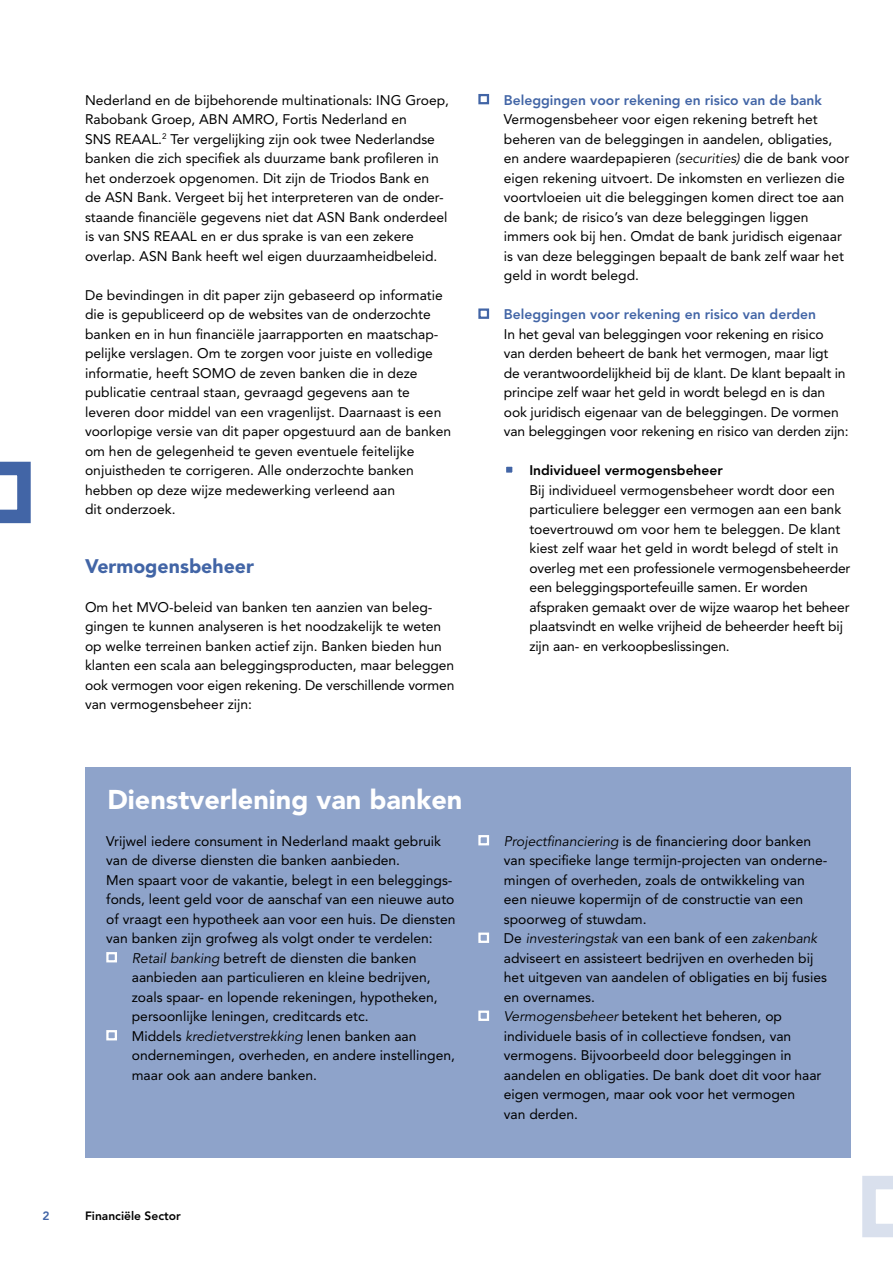
<style>
.page{position:relative;width:893px;height:1263px;background:#fff}
.page>*{position:absolute;margin:0;border:0;box-sizing:border-box;transform-origin:0 0}
.t1{font:900 27px "Avenir";color:#fff}
.t2{font:900 19.5px "Avenir";color:#4265a6}
.t3{font:13.8px/19.5px "Avenir";color:#000}
.t4{font:800 13.8px "Avenir";color:#4265a6}
.t5{font:800 13.8px "Avenir";color:#000}
.t6{font:800 12px "Avenir";color:#000}
.t7{font:800 12px "Avenir";color:#4265a6}
.s1{font-style:italic}
</style>
<div class="page">
<svg style="left:0;top:462px;width:31px;height:61px"></svg>
<svg style="left:862px;top:1176px;width:31px;height:61px"></svg>
<div style="left:478px;top:94px;width:11px;height:10px;border:2px solid #4265a6"></div>
<div style="left:478px;top:308px;width:11px;height:11px;border:2px solid #4265a6"></div>
<div style="left:504px;top:464px;width:11px;height:11px;background:#4265a6;border:2px solid #fff"></div>
<div style="left:85px;top:768px;width:765px;height:390px;background:#8ea3ca"></div>
<div style="left:106px;top:952px;width:11px;height:10px;border:2px solid #fff"></div>
<div style="left:106px;top:1030px;width:11px;height:10px;border:2px solid #fff"></div>
<div style="left:478px;top:835px;width:11px;height:10px;border:2px solid #fff"></div>
<div style="left:478px;top:932px;width:11px;height:11px;border:2px solid #fff"></div>
<div style="left:478px;top:1010px;width:11px;height:11px;border:2px solid #fff"></div>
<p class="t3" style="left:85px;top:90px;width:365px">Nederland en de bijbehorende multinationals: ING Groep, Rabobank Groep, ABN AMRO, Fortis Nederland en<br>SNS REAAL.<sup>2</sup> Ter vergelijking zijn ook twee Nederlandse banken die zich specifiek als duurzame bank profileren in het onderzoek opgenomen. Dit zijn de Triodos Bank en<br>de ASN Bank. Vergeet bij het interpreteren van de onder&shy;staande financiële gegevens niet dat ASN Bank onderdeel is van SNS REAAL en er dus sprake is van een zekere overlap. ASN Bank heeft wel eigen duurzaamheidbeleid.</p>
<p class="t3" style="left:85px;top:285px;width:368px">De bevindingen in dit paper zijn gebaseerd op informatie die is gepubliceerd op de websites van de onderzochte banken en in hun financiële jaarrapporten en maatschap&shy;pelijke verslagen. Om te zorgen voor juiste en volledige informatie, heeft SOMO de zeven banken die in deze publicatie centraal staan, gevraagd gegevens aan te leveren door middel van een vragenlijst. Daarnaast is een voorlopige versie van dit paper opgestuurd aan de banken om hen de gelegenheid te geven eventuele feitelijke onjuistheden te corrigeren. Alle onderzochte banken hebben op deze wijze medewerking verleend aan<br>dit onderzoek.</p>
<h2 class="t2" style="left:85px;top:554px;width:170px">Vermogensbeheer</h2>
<p class="t3" style="left:85px;top:597px;width:371px">Om het MVO-beleid van banken ten aanzien van beleg&shy;gingen te kunnen analyseren is het noodzakelijk te weten op welke terreinen banken actief zijn. Banken bieden hun klanten een scala aan beleggingsproducten, maar beleggen ook vermogen voor eigen rekening. De verschillende vormen van vermogensbeheer zijn:</p>
<h1 class="t1" style="left:107px;top:783px;width:357px">Dienstverlening van banken</h1>
<p class="t3" style="left:106px;top:831px;width:336px">Vrijwel iedere consument in Nederland maakt gebruik</p>
<p class="t3" style="left:106px;top:851px;width:295px">van de diverse diensten die banken aanbieden.</p>
<p class="t3" style="left:106px;top:870px;width:348px">Men spaart voor de vakantie, belegt in een beleggings-</p>
<p class="t3" style="left:106px;top:890px;width:350px">fonds, leent geld voor de aanschaf van een nieuwe auto</p>
<p class="t3" style="left:106px;top:909px;width:351px">of vraagt een hypotheek aan voor een huis. De diensten</p>
<p class="t3" style="left:106px;top:929px;width:328px">van banken zijn grofweg als volgt onder te verdelen:</p>
<p class="t3" style="left:132px;top:948px;width:286px"><span class="s1">Retail banking</span> betreft de diensten die banken</p>
<p class="t3" style="left:132px;top:968px;width:300px">aanbieden aan particulieren en kleine bedrijven,</p>
<p class="t3" style="left:132px;top:987px;width:307px">zoals spaar- en lopende rekeningen, hypotheken,</p>
<p class="t3" style="left:132px;top:1007px;width:238px">persoonlijke leningen, creditcards etc.</p>
<p class="t3" style="left:132px;top:1026px;width:286px">Middels <span class="s1">kredietverstrekking</span> lenen banken aan</p>
<p class="t3" style="left:132px;top:1046px;width:325px">ondernemingen, overheden, en andere instellingen,</p>
<p class="t3" style="left:132px;top:1065px;width:187px">maar ook aan andere banken.</p>
<p class="t7" style="left:43px;top:1209px;width:9px">2</p>
<p class="t6" style="left:85px;top:1209px;width:97px">Financiële Sector</p>
<p class="t4" style="left:504px;top:92px;width:320px">Beleggingen voor rekening en risico van de bank</p>
<p class="t3" style="left:504px;top:110px;width:347px">Vermogensbeheer voor eigen rekening betreft het beheren van de beleggingen in aandelen, obligaties, en andere waardepapieren <span class="s1">(securities)</span> die de bank voor eigen rekening uitvoert. De inkomsten en verliezen die voortvloeien uit die beleggingen komen direct toe aan de bank; de risico’s van deze beleggingen liggen immers ook bij hen. Omdat de bank juridisch eigenaar is van deze beleggingen bepaalt de bank zelf waar het geld in wordt belegd.</p>
<p class="t4" style="left:504px;top:306px;width:314px">Beleggingen voor rekening en risico van derden</p>
<p class="t3" style="left:504px;top:324px;width:346px">In het geval van beleggingen voor rekening en risico<br>van derden beheert de bank het vermogen, maar ligt<br>de verantwoordelijkheid bij de klant. De klant bepaalt in principe zelf waar het geld in wordt belegd en is dan ook juridisch eigenaar van de beleggingen. De vormen van beleggingen voor rekening en risico van derden zijn:</p>
<p class="t5" style="left:529px;top:462px;width:195px">Individueel vermogensbeheer</p>
<p class="t3" style="left:529px;top:480px;width:323px">Bij individueel vermogensbeheer wordt door een particuliere belegger een vermogen aan een bank toevertrouwd om voor hem te beleggen. De klant kiest zelf waar het geld in wordt belegd of stelt in overleg met een professionele vermogensbeheerder een beleggingsportefeuille samen. Er worden afspraken gemaakt over de wijze waarop het beheer plaatsvindt en welke vrijheid de beheerder heeft bij zijn aan- en verkoopbeslissingen.</p>
<p class="t3" style="left:504px;top:831px;width:325px"><span class="s1">Projectfinanciering</span> is de financiering door banken van specifieke lange termijn-projecten van onderne&shy;mingen of overheden, zoals de ontwikkeling van een nieuwe kopermijn of de constructie van een spoorweg of stuwdam.<br>De <span class="s1">investeringstak</span> van een bank of een <span class="s1">zakenbank </span>adviseert en assisteert bedrijven en overheden bij het uitgeven van aandelen of obligaties en bij fusies en overnames.<br><span class="s1">Vermogensbeheer</span> betekent het beheren, op individuele basis of in collectieve fondsen, van vermogens. Bijvoorbeeld door beleggingen in aandelen en obligaties. De bank doet dit voor haar eigen vermogen, maar ook voor het vermogen<br>van derden.</p>
</div>
